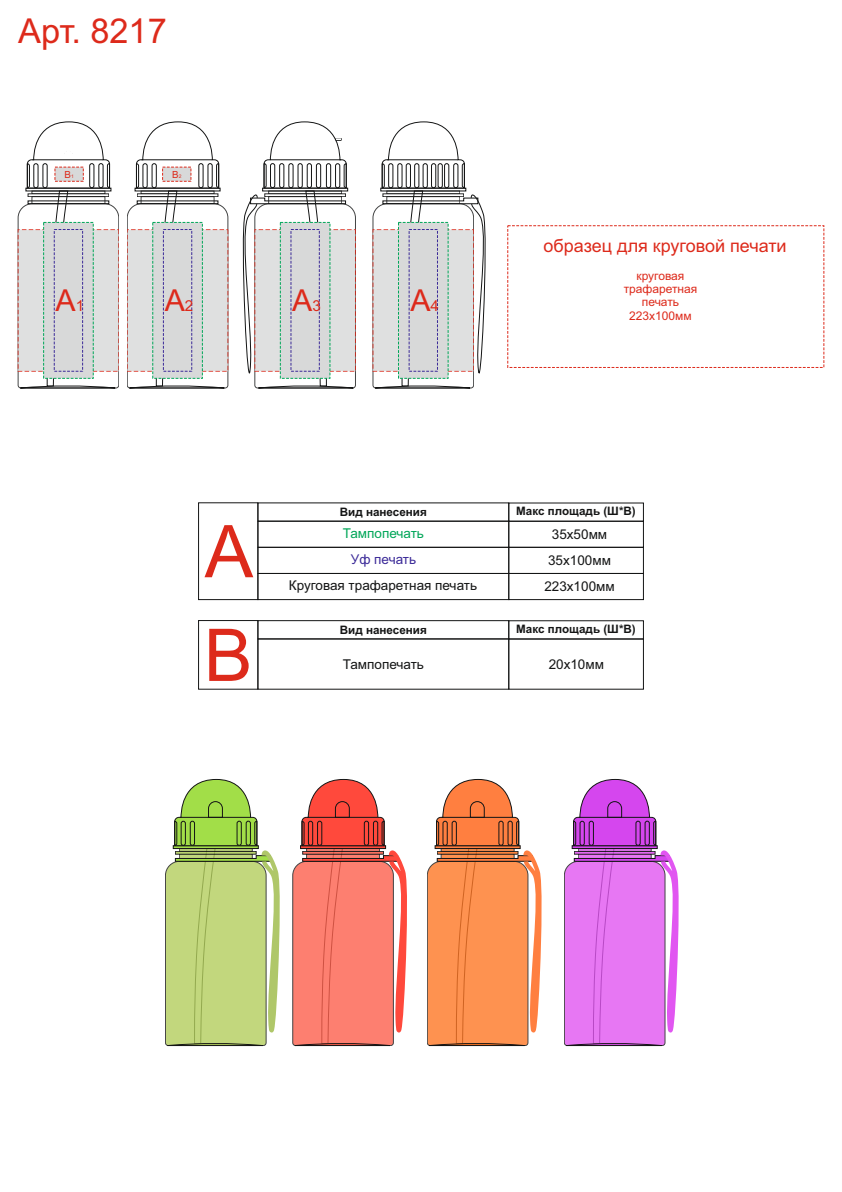
<style>
.page{position:relative;width:842px;height:1192px;background:#fff}
.page>*{position:absolute;margin:0;border:0;box-sizing:border-box;transform-origin:0 0}
.t1{font:72.75px "Arial";color:#dd2a1b}
.t2{font:34.35px "Arial";color:#dd2a1b}
.t3{font:30.25px "Arial";color:#dd2a1b}
.t4{font:18px "Arial";color:#dd2a1b}
.t5{font:13.5px/26.1px "Arial";color:#141515;text-align:center}
.t6{font:13.5px "Arial";color:#00a658}
.t7{font:13.5px "Arial";color:#3b2a98}
.t8{font:12px/13.4px "Arial";color:#dd2a1b;text-align:center}
.t9{font:700 11.65px "Arial";color:#141515}
.t10{font:9.8px "Arial";color:#dd2a1b}
.s1{font-size:4.9px}
.s2{font-size:15.1px}
</style>
<div class="page">
<svg style="left:165px;top:779px;width:115px;height:268px;background:#bcd383"></svg>
<svg style="left:293px;top:779px;width:114px;height:268px;background:#f18377"></svg>
<svg style="left:427px;top:779px;width:115px;height:268px"></svg>
<svg style="left:564px;top:779px;width:115px;height:268px"></svg>
<svg style="left:242px;top:122px;width:114px;height:267px"></svg>
<svg style="left:373px;top:122px;width:113px;height:267px"></svg>
<svg style="left:18px;top:122px;width:211px;height:266px"></svg>
<div style="left:289px;top:163px;width:4px;height:25px;border:1px solid #141515;border-radius:2px"></div>
<div style="left:298px;top:163px;width:4px;height:25px;border:1px solid #141515;border-radius:2px"></div>
<div style="left:307px;top:163px;width:5px;height:25px;border:1px solid #141515;border-radius:2px"></div>
<div style="left:316px;top:163px;width:5px;height:25px;border:1px solid #141515;border-radius:2px"></div>
<div style="left:406px;top:164px;width:5px;height:24px;border:1px solid #141515;border-radius:2px"></div>
<div style="left:414px;top:164px;width:5px;height:24px;border:1px solid #141515;border-radius:2px"></div>
<div style="left:423px;top:164px;width:4px;height:24px;border:1px solid #141515;border-radius:2px"></div>
<div style="left:431px;top:164px;width:5px;height:24px;border:1px solid #141515;border-radius:2px"></div>
<div style="left:438px;top:164px;width:4px;height:24px;border:1px solid #141515;border-radius:2px"></div>
<div style="left:198px;top:502px;width:60px;height:98px;border:1px solid #141515"></div>
<div style="left:258px;top:521px;width:251px;height:27px;border:1px solid #141515"></div>
<div style="left:258px;top:547px;width:251px;height:27px;border:1px solid #141515"></div>
<div style="left:258px;top:573px;width:251px;height:27px;border:1px solid #141515"></div>
<div style="left:508px;top:521px;width:136px;height:27px;border:1px solid #141515"></div>
<div style="left:508px;top:547px;width:136px;height:27px;border:1px solid #141515"></div>
<div style="left:508px;top:573px;width:136px;height:27px;border:1px solid #141515"></div>
<div style="left:258px;top:620px;width:251px;height:19px;border:1px solid #141515"></div>
<div style="left:508px;top:620px;width:136px;height:19px;border:1px solid #141515"></div>
<div style="left:198px;top:620px;width:60px;height:70px;border:1px solid #141515"></div>
<div style="left:508px;top:639px;width:136px;height:51px;border:1px solid #141515"></div>
<h2 class="t2" style="left:18px;top:18px;width:150px">Арт. 8217</h2>
<p class="t10" style="left:65px;top:171px;width:11px">B<span class="s1">1</span></p>
<p class="t10" style="left:172px;top:171px;width:11px">B<span class="s1">2</span></p>
<h3 class="t3" style="left:56px;top:289px;width:30px">А<span class="s2">1</span></h3>
<h3 class="t3" style="left:165px;top:289px;width:30px">А<span class="s2">2</span></h3>
<h3 class="t3" style="left:292px;top:289px;width:30px">А<span class="s2">3</span></h3>
<h3 class="t3" style="left:410px;top:289px;width:30px">А<span class="s2">4</span></h3>
<h3 class="t4" style="left:544px;top:239px;width:245px">образец для круговой печати</h3>
<p class="t8" style="left:624px;top:270px;width:75px">круговая трафаретная печать<br>223х100мм</p>
<h1 class="t1" style="left:205px;top:524px;width:50px">А</h1>
<p class="t9" style="left:340px;top:507px;width:88px">Вид нанесения</p>
<p class="t9" style="left:516px;top:507px;width:121px">Макс площадь (Ш*В)</p>
<p class="t6" style="left:343px;top:528px;width:83px">Тампопечать</p>
<p class="t7" style="left:351px;top:554px;width:67px">Уф печать</p>
<p class="t5" style="left:289px;top:574px;width:190px">Круговая трафаретная печать</p>
<p class="t5" style="left:544px;top:523px;width:72px">35х50мм<br>35х100мм<br>223х100мм</p>
<h1 class="t1" style="left:204px;top:628px;width:50px">B</h1>
<p class="t9" style="left:340px;top:625px;width:88px">Вид нанесения</p>
<p class="t9" style="left:516px;top:624px;width:121px">Макс площадь (Ш*В)</p>
<p class="t5" style="left:343px;top:652px;width:83px">Тампопечать</p>
<p class="t5" style="left:549px;top:652px;width:57px">20х10мм</p>
</div>
